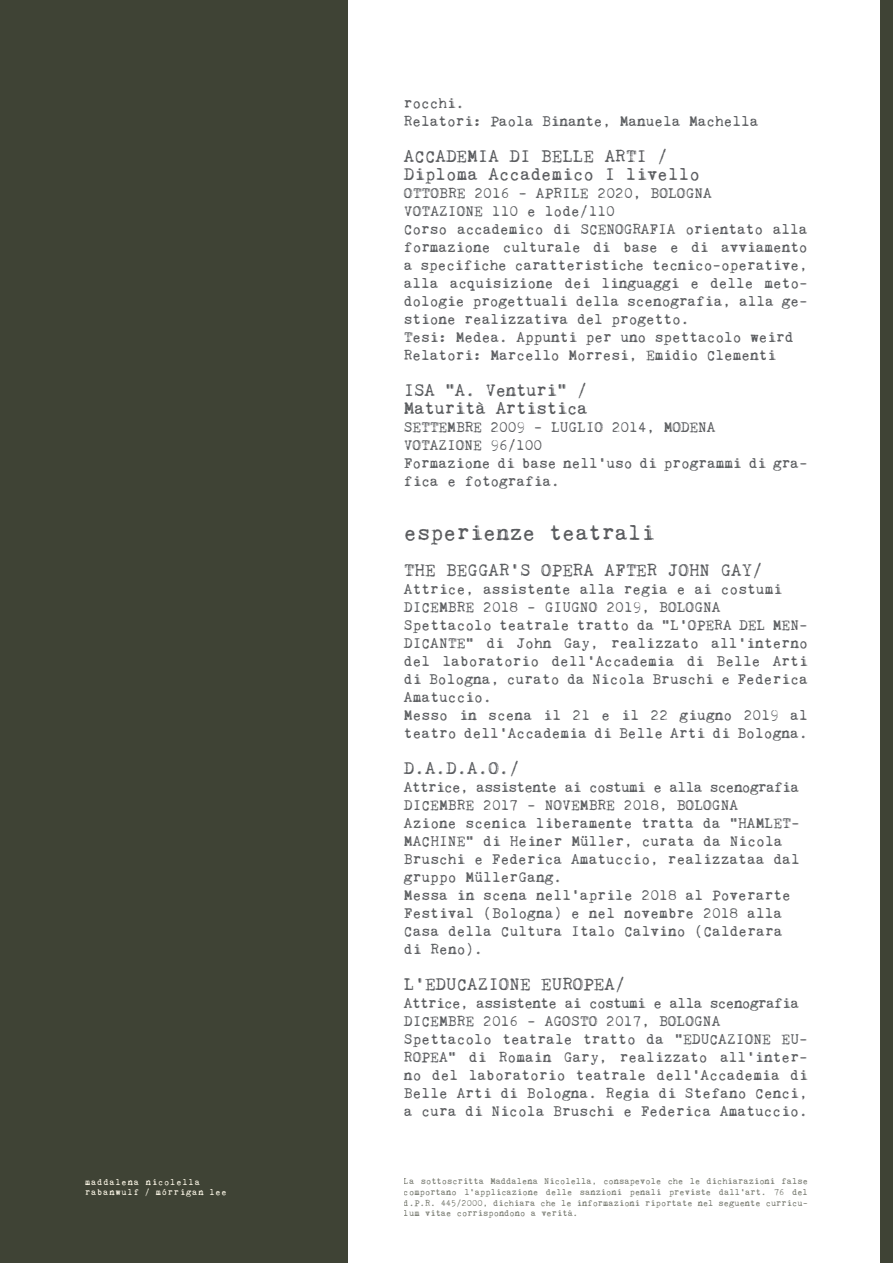
<style>
.page{position:relative;width:893px;height:1263px;background:#fff}
.page>*{position:absolute;margin:0;border:0;box-sizing:border-box;transform-origin:0 0}
.t1{font:22.5px "Kingthings Trypewriter 2";color:#5a5c5f}
.t2{font:18px "Kingthings Trypewriter 2";color:#5a5c5f}
.t3{font:18px "Kingthings Trypewriter 2";letter-spacing:-.02em;color:#5a5c5f}
.t4{font:15px/18px "Kingthings Trypewriter 2";color:#5a5c5f}
.t5{font:15px "Kingthings Trypewriter 2";letter-spacing:-.05em;color:#5a5c5f}
.t6{font:9px/10.8px "Kingthings Trypewriter 2";color:#3f4335;text-align:justify}
.t7{font:9px "Kingthings Trypewriter 2";letter-spacing:.09em;color:#fef9e9}
</style>
<div class="page">
<div style="left:0;top:0;width:347px;height:1263px;background:#3f4335"></div>
<div style="left:880px;top:0;width:13px;height:1263px;background:#3f4335"></div>
<p class="t4" style="left:404px;top:94px;width:62px">rocchi.</p>
<p class="t4" style="left:404px;top:112px;width:356px">Relatori: Paola Binante, Manuela Machella</p>
<p class="t2" style="left:404px;top:146px;width:266px">ACCADEMIA DI BELLE ARTI /</p>
<p class="t2" style="left:404px;top:164px;width:297px">Diploma Accademico I livello</p>
<p class="t4" style="left:404px;top:184px;width:310px">OTTOBRE 2016 - APRILE 2020, BOLOGNA</p>
<p class="t4" style="left:404px;top:202px;width:213px">VOTAZIONE 110 e lode/110</p>
<p class="t4" style="left:404px;top:220px;width:405px;text-align:justify">Corso accademico di SCENOGRAFIA orientato alla formazione culturale di base e di avviamento a specifiche caratteristiche tecnico-‐ operative, alla acquisizione dei linguaggi e delle meto&shy;dologie progettuali della scenografia, alla ge&shy;stione realizzativa del progetto.</p>
<p class="t4" style="left:404px;top:328px;width:391px">Tesi: Medea. Appunti per uno spettacolo weird</p>
<p class="t4" style="left:404px;top:346px;width:374px">Relatori: Marcello Morresi, Emidio Clementi</p>
<p class="t3" style="left:404px;top:380px;width:185px">ISA “A. Venturi” /</p>
<p class="t3" style="left:404px;top:398px;width:185px">Maturità Artistica</p>
<p class="t4" style="left:404px;top:418px;width:313px">SETTEMBRE 2009 - LUGLIO 2014, MODENA</p>
<p class="t4" style="left:404px;top:436px;width:140px">VOTAZIONE 96/100</p>
<p class="t4" style="left:404px;top:454px;width:405px">Formazione di base nell’uso di programmi di gra&shy;fica e fotografia.</p>
<p class="t1" style="left:404px;top:520px;width:252px">esperienze teatrali</p>
<p class="t2" style="left:404px;top:560px;width:360px">THE BEGGAR’S OPERA AFTER JOHN GAY/</p>
<p class="t4" style="left:404px;top:580px;width:380px">Attrice, assistente alla regia e ai costumi</p>
<p class="t4" style="left:404px;top:598px;width:318px">DICEMBRE 2018 - GIUGNO 2019, BOLOGNA</p>
<p class="t4" style="left:404px;top:616px;width:405px;text-align:justify">Spettacolo teatrale tratto da “L’OPERA DEL MEN-DICANTE” di John Gay, realizzato all’interno del laboratorio dell’Accademia di Belle Arti di Bologna, curato da Nicola Bruschi e Federica Amatuccio.</p>
<p class="t4" style="left:404px;top:706px;width:405px">Messo in scena il 21 e il 22 giugno 2019 al teatro dell’Accademia di Belle Arti di Bologna.</p>
<p class="t2" style="left:404px;top:758px;width:118px">D.A.D.A.O./</p>
<p class="t5" style="left:404px;top:779px;width:397px">Attrice, assistente ai costumi e alla scenografia</p>
<p class="t4" style="left:404px;top:796px;width:336px">DICEMBRE 2017 - NOVEMBRE 2018, BOLOGNA</p>
<p class="t4" style="left:404px;top:814px;width:397px">Azione scenica liberamente tratta da “HAMLET-MACHINE” di Heiner Müller, curata da Nicola Bruschi e Federica Amatuccio, realizzataa dal gruppo MüllerGang.</p>
<p class="t4" style="left:404px;top:886px;width:389px">Messa in scena nell’aprile 2018 al Poverarte Festival (Bologna) e nel novembre 2018 alla Casa della Cultura Italo Calvino (Calderara di Reno).</p>
<p class="t2" style="left:404px;top:974px;width:223px">L’EDUCAZIONE EUROPEA/</p>
<p class="t5" style="left:404px;top:995px;width:397px">Attrice, assistente ai costumi e alla scenografia</p>
<p class="t4" style="left:404px;top:1012px;width:318px">DICEMBRE 2016 - AGOSTO 2017, BOLOGNA</p>
<p class="t4" style="left:404px;top:1030px;width:405px;text-align:justify">Spettacolo teatrale tratto da “EDUCAZIONE EU-ROPEA” di Romain Gary, realizzato all’inter&shy;no del laboratorio teatrale dell’Accademia di Belle Arti di Bologna. Regia di Stefano Cenci, a cura di Nicola Bruschi e Federica Amatuccio.</p>
<p class="t7" style="left:85px;top:1176px;width:116px">maddalena nicolella</p>
<p class="t7" style="left:85px;top:1187px;width:143px">rabanwulf / mórrigan lee</p>
<p class="t6" style="left:404px;top:1175px;width:405px">La sottoscritta Maddalena Nicolella, consapevole che le dichiarazioni false comportano l’applicazione delle sanzioni penali previste dall’art. 76 del d.P.R. 445/2000, dichiara che le informazioni riportate nel seguente curricu&shy;lum vitae corrispondono a verità.</p>
</div>
